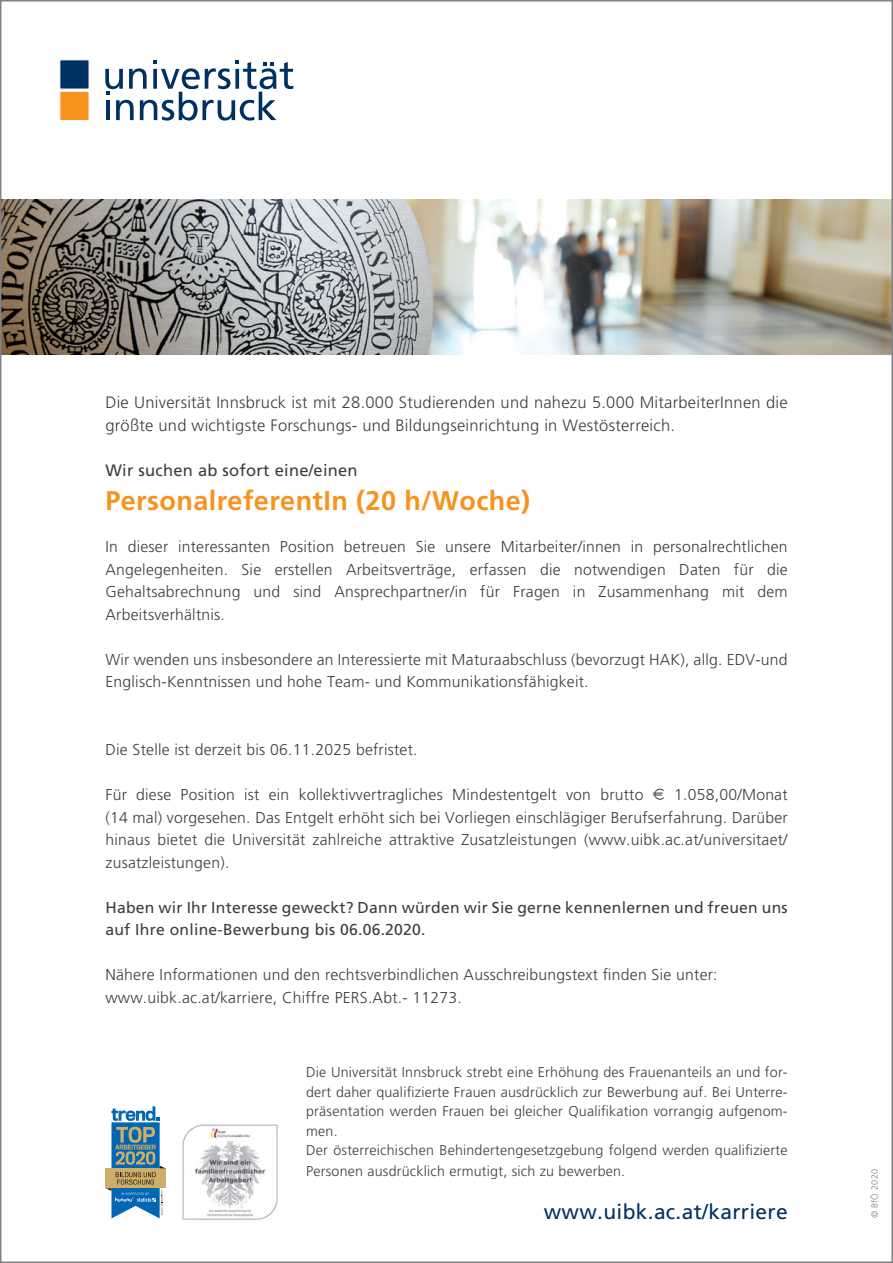
<style>
.page{position:relative;width:893px;height:1263px;background:#fff}
.page>*{position:absolute;margin:0;border:0;box-sizing:border-box;transform-origin:0 0}
.t1{font:700 27px "Frutiger";letter-spacing:.015em;color:#f7931d}
.t2{font:21px "Frutiger";letter-spacing:.015em;color:#003163}
.t3{font:300 16.5px/22.5px "Frutiger";letter-spacing:.015em;color:#3e3e3f}
.t4{font:16.5px "Frutiger";letter-spacing:.015em;color:#3e3e3f}
.t5{font:300 15.75px/22.5px "Frutiger";letter-spacing:.015em;color:#3e3e3f;text-align:justify}
.t6{font:15.75px/22.5px "Frutiger";letter-spacing:.015em;color:#3e3e3f}
.t7{font:300 14.25px/19.5px "Frutiger";letter-spacing:.015em;color:#3e3e3f}
.t8{font:300 9px "Frutiger";letter-spacing:.03em;color:#808285}
.s1{font-family:"Euro Collection";font-weight:400}
</style>
<div class="page">
<img style="left:182px;top:1124px;width:96px;height:96px">
<svg style="left:105px;top:1106px;width:61px;height:112px"></svg>
<svg style="left:59px;top:59px;width:30px;height:61px;background:#8c7658"></svg>
<svg style="left:105px;top:60px;width:188px;height:61px"></svg>
<img style="left:3px;top:200px;width:887px;height:155px">
<p class="t3" style="left:105px;top:391px;width:684px">Die Universität Innsbruck ist mit 28.000 Studierenden und nahezu 5.000 MitarbeiterInnen die größte und wichtigste Forschungs- und Bildungseinrichtung in Westösterreich.</p>
<p class="t4" style="left:105px;top:460px;width:254px">Wir suchen ab sofort eine/einen</p>
<h1 class="t1" style="left:105px;top:485px;width:426px">PersonalreferentIn (20 h/Woche)</h1>
<p class="t5" style="left:105px;top:536px;width:684px">In dieser interessanten Position betreuen Sie unsere Mitarbeiter/innen in personalrechtlichen Angelegenheiten. Sie erstellen Arbeitsverträge, erfassen die notwendigen Daten für die Gehaltsabrechnung und sind Ansprechpartner/in für Fragen in Zusammenhang mit dem Arbeitsverhältnis.</p>
<p class="t5" style="left:105px;top:648px;width:684px">Wir wenden uns insbesondere an Interessierte mit Maturaabschluss (bevorzugt HAK), allg. EDV-und<br>Englisch-Kenntnissen und hohe Team- und Kommunikationsfähigkeit.</p>
<p class="t5" style="left:105px;top:738px;width:314px">Die Stelle ist derzeit bis 06.11.2025 befristet.</p>
<p class="t5" style="left:105px;top:783px;width:684px">Für diese Position ist ein kollektivvertragliches Mindestentgelt von brutto <span class="s1">E</span> 1.058,00/Monat (14 mal) vorgesehen. Das Entgelt erhöht sich bei Vorliegen einschlägiger Berufserfahrung. Darüber hinaus bietet die Universität zahlreiche attraktive Zusatzleistungen (www.uibk.ac.at/universitaet/ zusatzleistungen).</p>
<p class="t6" style="left:105px;top:896px;width:684px">Haben wir Ihr Interesse geweckt? Dann würden wir Sie gerne kennenlernen und freuen uns auf Ihre online-Bewerbung bis 06.06.2020.</p>
<p class="t5" style="left:105px;top:963px;width:614px">Nähere Informationen und den rechtsverbindlichen Ausschreibungstext finden Sie unter: www.uibk.ac.at/karriere, Chiffre PERS.Abt.- 11273.</p>
<p class="t7" style="left:306px;top:1063px;width:483px">Die Universität Innsbruck strebt eine Erhöhung des Frauenanteils an und for&shy;dert daher qualifizierte Frauen ausdrücklich zur Bewerbung auf. Bei Unterre&shy;präsentation werden Frauen bei gleicher Qualifikation vorrangig aufgenom&shy;men.<br>Der österreichischen Behindertengesetzgebung folgend werden qualifizierte</p>
<p class="t7" style="left:306px;top:1162px;width:321px">Personen ausdrücklich ermutigt, sich zu bewerben.</p>
<h2 class="t2" style="left:544px;top:1199px;width:245px">www.uibk.ac.at/karriere</h2>
<p class="t8" style="left:869px;top:1218px;width:51px;rotate:-90deg">© BfÖ 2020</p>
</div>
